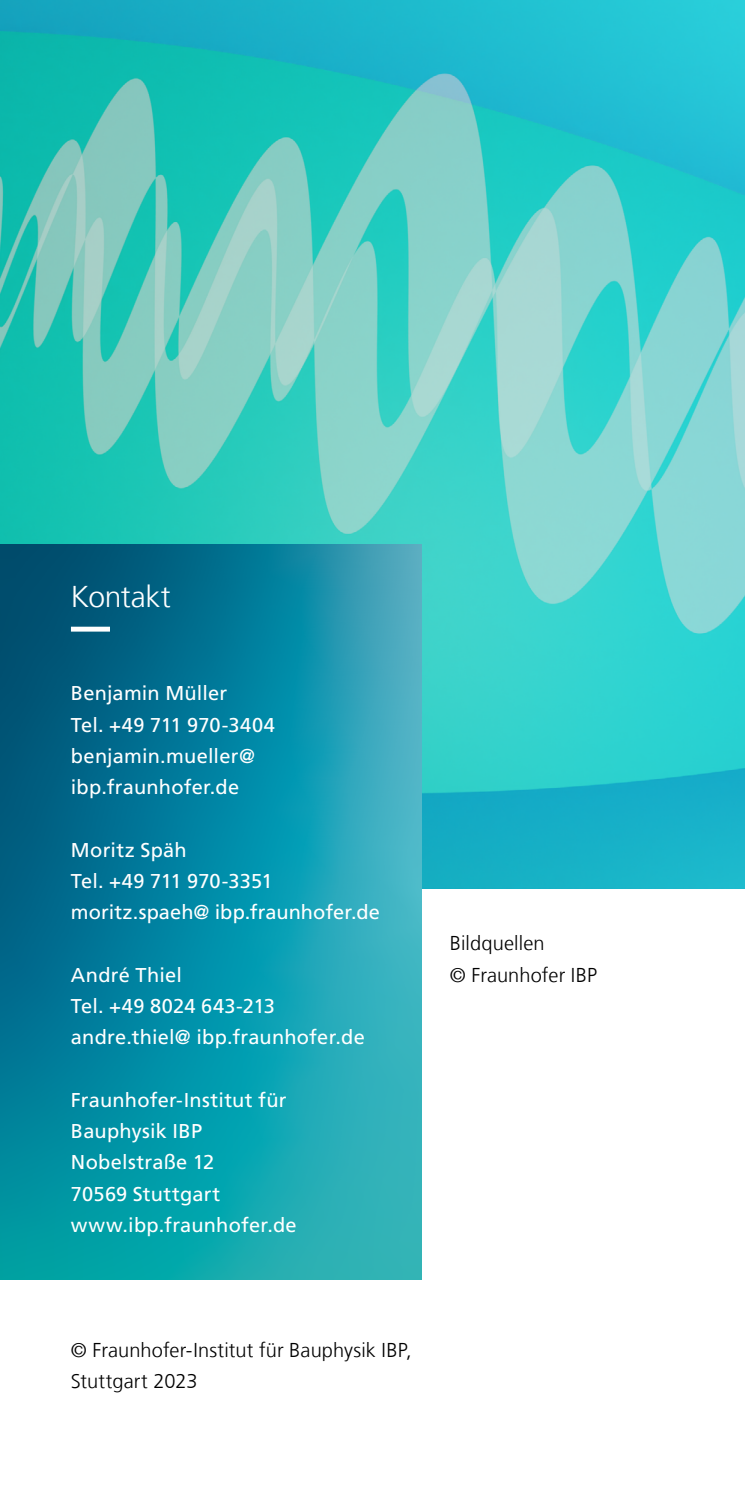
<style>
.page{position:relative;width:745px;height:1489px;background:#fff}
.page>*{position:absolute;margin:0;border:0;box-sizing:border-box;transform-origin:0 0}
.t1{font:300 30px "Frutiger LT Com";letter-spacing:-.01em;color:#fff}
.t2{font:20px/31.2px "Frutiger LT Com";letter-spacing:.01em;color:#fff}
.t3{font:300 20px/31.2px "Frutiger LT Com";letter-spacing:.005em;color:#000}
</style>
<div class="page">
<img style="left:0;top:0;width:744px;height:888px">
<svg style="left:0;top:544px;width:421px;height:735px;background:#0f8da4"></svg>
<svg style="left:71px;top:626px;width:315px;height:5px;background:#268ba5"></svg>
<p class="t1" style="left:71px;top:578px;width:101px">Kontakt</p>
<p class="t2" style="left:71px;top:678px;width:205px">Benjamin Müller<br>Tel. +49 711 970-3404 benjamin.mueller@ ibp.fraunhofer.de</p>
<p class="t2" style="left:71px;top:834px;width:310px">Moritz Späh<br>Tel. +49 711 970-3351 moritz.spaeh@ ibp.fraunhofer.de</p>
<p class="t2" style="left:71px;top:959px;width:295px">André Thiel<br>Tel. +49 8024 643-213 andre.thiel@ ibp.fraunhofer.de</p>
<p class="t2" style="left:71px;top:1084px;width:227px">Fraunhofer-Institut für<br>Bauphysik IBP<br>Nobelstraße 12<br>70569 Stuttgart www.ibp.fraunhofer.de</p>
<p class="t3" style="left:449px;top:928px;width:149px">Bildquellen<br>© Fraunhofer IBP</p>
<p class="t3" style="left:71px;top:1334px;width:342px">© Fraunhofer-Institut für Bauphysik IBP,<br>Stuttgart 2023</p>
</div>
